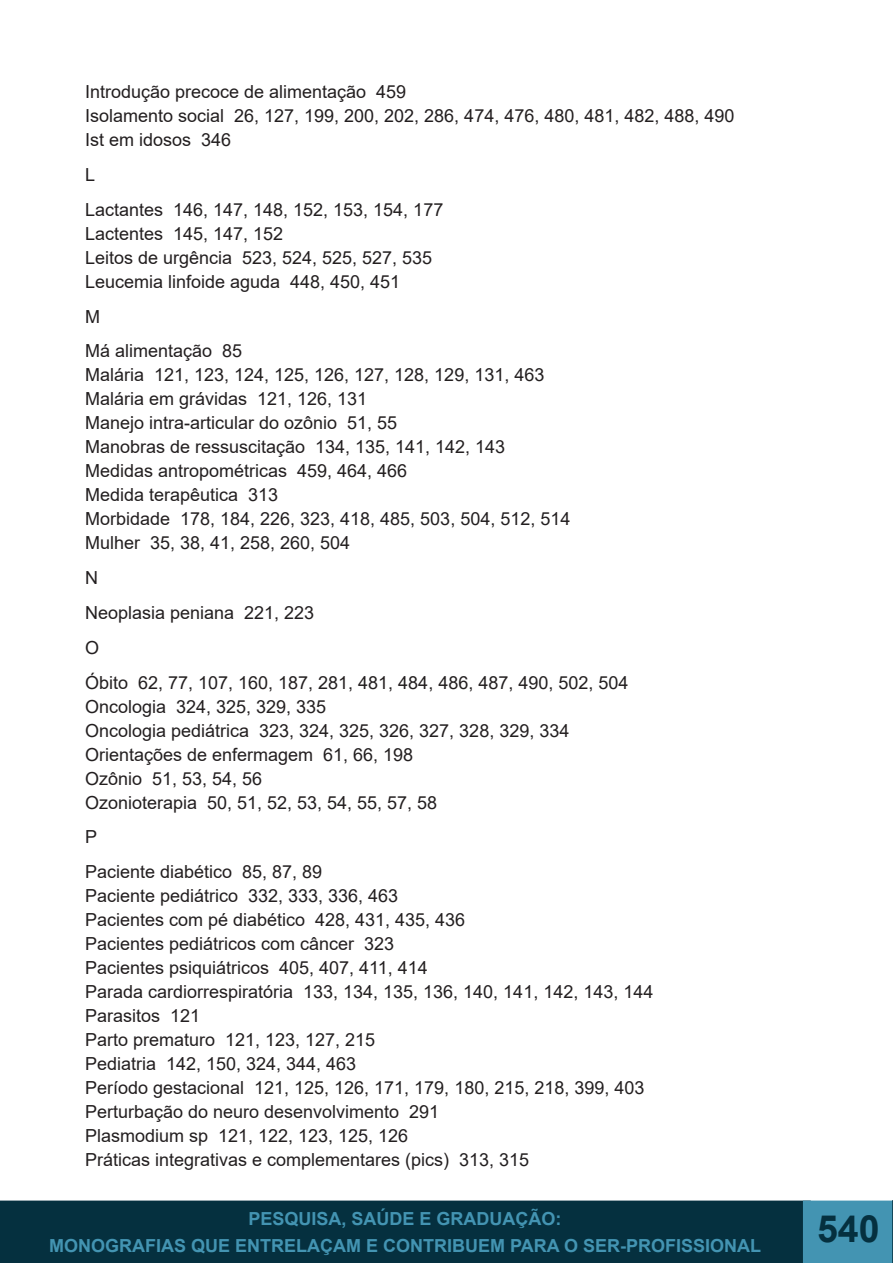
<style>
.page{position:relative;width:893px;height:1263px;background:#fff}
.page>*{position:absolute;margin:0;border:0;box-sizing:border-box;transform-origin:0 0}
.t1{font:700 37.5px "Arial";color:#05303f}
.t2{font:18px "Arial";color:#231f20}
.t3{font:700 18px/27px "Arial";color:#4394b2;text-align:center}
</style>
<div class="page">
<div style="left:0;top:1201px;width:810px;height:62px;background:#05303f"></div>
<div style="left:0;top:1200px;width:811px;height:63px;border:2px solid #05303f"></div>
<div style="left:803px;top:1200px;width:90px;height:63px;background:#4394b2;border:2px solid #4394b2"></div>
<div style="left:812px;top:1214px;width:72px;height:49px;background:#4394b2"></div>
<svg style="left:892px;top:1200px;width:1px;height:63px"></svg>
<p class="t2" style="left:85px;top:79px;width:323px">Introdução precoce de alimentação 459</p>
<p class="t2" style="left:85px;top:103px;width:651px">Isolamento social 26, 127, 199, 200, 202, 286, 474, 476, 480, 481, 482, 488, 490</p>
<p class="t2" style="left:85px;top:127px;width:148px">Ist em idosos 346</p>
<p class="t2" style="left:85px;top:162px;width:12px">L</p>
<p class="t2" style="left:85px;top:197px;width:360px">Lactantes 146, 147, 148, 152, 153, 154, 177</p>
<p class="t2" style="left:85px;top:221px;width:200px">Lactentes 145, 147, 152</p>
<p class="t2" style="left:85px;top:245px;width:349px">Leitos de urgência 523, 524, 525, 527, 535</p>
<p class="t2" style="left:85px;top:269px;width:317px">Leucemia linfoide aguda 448, 450, 451</p>
<p class="t2" style="left:85px;top:304px;width:16px">M</p>
<p class="t2" style="left:85px;top:339px;width:159px">Má alimentação 85</p>
<p class="t2" style="left:85px;top:363px;width:461px">Malária 121, 123, 124, 125, 126, 127, 128, 129, 131, 463</p>
<p class="t2" style="left:85px;top:387px;width:284px">Malária em grávidas 121, 126, 131</p>
<p class="t2" style="left:85px;top:411px;width:314px">Manejo intra-articular do ozônio 51, 55</p>
<p class="t2" style="left:85px;top:435px;width:422px">Manobras de ressuscitação 134, 135, 141, 142, 143</p>
<p class="t2" style="left:85px;top:459px;width:324px">Medidas antropométricas 459, 464, 466</p>
<p class="t2" style="left:85px;top:483px;width:195px">Medida terapêutica 313</p>
<p class="t2" style="left:85px;top:507px;width:487px">Morbidade 178, 184, 226, 323, 418, 485, 503, 504, 512, 514</p>
<p class="t2" style="left:85px;top:531px;width:267px">Mulher 35, 38, 41, 258, 260, 504</p>
<p class="t2" style="left:85px;top:565px;width:14px">N</p>
<p class="t2" style="left:85px;top:600px;width:231px">Neoplasia peniana 221, 223</p>
<p class="t2" style="left:85px;top:635px;width:16px">O</p>
<p class="t2" style="left:85px;top:670px;width:545px">Óbito 62, 77, 107, 160, 187, 281, 481, 484, 486, 487, 490, 502, 504</p>
<p class="t2" style="left:85px;top:694px;width:243px">Oncologia 324, 325, 329, 335</p>
<p class="t2" style="left:85px;top:718px;width:486px">Oncologia pediátrica 323, 324, 325, 326, 327, 328, 329, 334</p>
<p class="t2" style="left:85px;top:742px;width:330px">Orientações de enfermagem 61, 66, 198</p>
<p class="t2" style="left:85px;top:766px;width:179px">Ozônio 51, 53, 54, 56</p>
<p class="t2" style="left:85px;top:790px;width:354px">Ozonioterapia 50, 51, 52, 53, 54, 55, 57, 58</p>
<p class="t2" style="left:85px;top:825px;width:14px">P</p>
<p class="t2" style="left:85px;top:859px;width:239px">Paciente diabético 85, 87, 89</p>
<p class="t2" style="left:85px;top:883px;width:315px">Paciente pediátrico 332, 333, 336, 463</p>
<p class="t2" style="left:85px;top:907px;width:382px">Pacientes com pé diabético 428, 431, 435, 436</p>
<p class="t2" style="left:85px;top:931px;width:311px">Pacientes pediátricos com câncer 323</p>
<p class="t2" style="left:85px;top:955px;width:344px">Pacientes psiquiátricos 405, 407, 411, 414</p>
<p class="t2" style="left:85px;top:979px;width:570px">Parada cardiorrespiratória 133, 134, 135, 136, 140, 141, 142, 143, 144</p>
<p class="t2" style="left:85px;top:1003px;width:117px">Parasitos 121</p>
<p class="t2" style="left:85px;top:1027px;width:292px">Parto prematuro 121, 123, 127, 215</p>
<p class="t2" style="left:85px;top:1051px;width:273px">Pediatria 142, 150, 324, 344, 463</p>
<p class="t2" style="left:85px;top:1075px;width:561px">Período gestacional 121, 125, 126, 171, 179, 180, 215, 218, 399, 403</p>
<p class="t2" style="left:85px;top:1099px;width:356px">Perturbação do neuro desenvolvimento 291</p>
<p class="t2" style="left:85px;top:1123px;width:325px">Plasmodium sp 121, 122, 123, 125, 126</p>
<p class="t2" style="left:85px;top:1147px;width:446px">Práticas integrativas e complementares (pics) 313, 315</p>
<p class="t3" style="left:49px;top:1205px;width:714px">PESQUISA, SAÚDE E GRADUAÇÃO:<br>MONOGRAFIAS QUE ENTRELAÇAM E CONTRIBUEM PARA O SER-PROFISSIONAL</p>
<h1 class="t1" style="left:817px;top:1202px;width:64px">540</h1>
</div>
